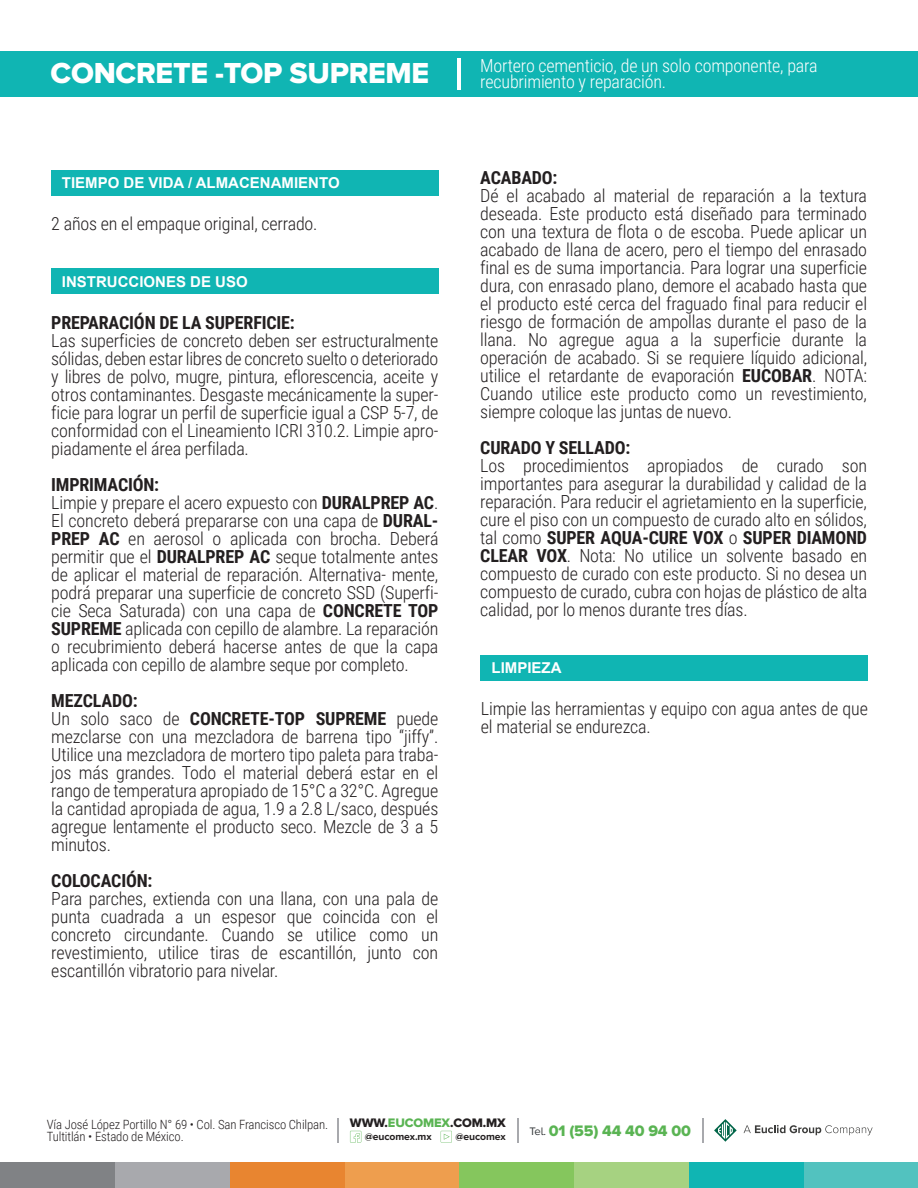
<style>
.page{position:relative;width:918px;height:1188px;background:#fff}
.page>*{position:absolute;margin:0;border:0;box-sizing:border-box;transform-origin:0 0}
.t1{font:30px "Proxima Nova A Extrabld";letter-spacing:-.01em;color:#fff}
.t2{font:300 18px/18px "Roboto Condensed";letter-spacing:-.01em;color:#231f20;text-align:justify}
.t3{font:300 18px/16.5px "Roboto Condensed";letter-spacing:-.01em;color:#fff}
.t4{font:700 18px "Roboto Condensed";letter-spacing:-.01em;color:#231f20}
.t5{font:15.75px "Proxima Nova A Extrabld";letter-spacing:-.01em;color:#5ab453}
.t6{font:700 15px "Arial";color:#fff}
.t7{font:300 12.75px/12.8px "Roboto Condensed";letter-spacing:-.01em;color:#231f20}
.t8{font:12.75px "Proxima Nova A Extrabld";letter-spacing:-.01em;color:#231f20}
.t9{font:700 10.35px "Proxima Nova A";letter-spacing:-.01em;color:#231f20}
.s1{font-weight:700}
.s2{color:#5ab453}
.s3{font-family:"Proxima Nova A";font-size:11.25px;color:#333739}
</style>
<div class="page">
<div style="left:804px;top:1162px;width:114px;height:26px;background:#52c2bf"></div>
<div style="left:689px;top:1162px;width:115px;height:26px;background:#10b5b3"></div>
<div style="left:574px;top:1162px;width:115px;height:26px;background:#a6d281"></div>
<div style="left:459px;top:1162px;width:115px;height:26px;background:#85c65d"></div>
<div style="left:345px;top:1162px;width:114px;height:26px;background:#ee9e4e"></div>
<div style="left:230px;top:1162px;width:115px;height:26px;background:#e88530"></div>
<div style="left:115px;top:1162px;width:115px;height:26px;background:#a8a9ad"></div>
<div style="left:0;top:1162px;width:115px;height:26px;background:#808285"></div>
<svg style="left:714px;top:1119px;width:23px;height:23px"></svg>
<svg style="left:744px;top:1125px;width:129px;height:10px"></svg>
<svg style="left:441px;top:1131px;width:11px;height:12px"></svg>
<svg style="left:350px;top:1131px;width:11px;height:12px"></svg>
<svg style="left:702px;top:1118px;width:1px;height:25px"></svg>
<svg style="left:517px;top:1118px;width:1px;height:25px"></svg>
<hr style="left:337px;top:1118px;width:2px;height:25px;background:#a8a9ad">
<div style="left:0;top:51px;width:918px;height:45px;background:#10b5b3"></div>
<hr style="left:457px;top:58px;width:4px;height:31px;background:#fff">
<div style="left:51px;top:170px;width:387px;height:26px;background:#10b5b3"></div>
<div style="left:51px;top:269px;width:387px;height:25px;background:#10b5b3"></div>
<div style="left:481px;top:655px;width:387px;height:25px;background:#10b5b3"></div>
<h1 class="t1" style="left:51px;top:56px;width:380px">CONCRETE -TOP SUPREME</h1>
<p class="t3" style="left:480px;top:56px;width:339px">Mortero cementicio, de un solo componente, para recubrimiento y reparación.</p>
<p class="t6" style="left:62px;top:172px;width:279px">TIEMPO DE VIDA / ALMACENAMIENTO</p>
<p class="t2" style="left:51px;top:214px;width:268px">2 años en el empaque original, cerrado.</p>
<p class="t6" style="left:62px;top:271px;width:187px">INSTRUCCIONES DE USO</p>
<p class="t4" style="left:51px;top:310px;width:245px">PREPARACIÓN DE LA SUPERFICIE:</p>
<p class="t2" style="left:51px;top:331px;width:389px">Las superficies de concreto deben ser estructuralmente sólidas, deben estar libres de concreto suelto o deteriorado y libres de polvo, mugre, pintura, eflorescencia, aceite y otros contaminantes. Desgaste mecánicamente la super&shy;ficie para lograr un perfil de superficie igual a CSP 5-7, de conformidad con el Lineamiento ICRI 310.2. Limpie apro&shy;piadamente el área perfilada.</p>
<p class="t2" style="left:51px;top:475px;width:389px;text-align:left"><span class="s1">IMPRIMACIÓN:<br></span>Limpie y prepare el acero expuesto con <span class="s1">DURALPREP AC</span>.<br>El concreto deberá prepararse con una capa de <span class="s1">DURAL-PREP AC</span> en aerosol o aplicada con brocha. Deberá permitir que el <span class="s1">DURALPREP AC</span> seque totalmente antes de aplicar el material de reparación. Alternativa- mente, podrá preparar una superficie de concreto SSD (Superfi&shy;cie Seca Saturada) con una capa de <span class="s1">CONCRETE TOP SUPREME</span> aplicada con cepillo de alambre. La reparación o recubrimiento deberá hacerse antes de que la capa aplicada con cepillo de alambre seque por completo.</p>
<p class="t2" style="left:51px;top:691px;width:389px;text-align:left"><span class="s1">MEZCLADO:<br></span>Un solo saco de <span class="s1">CONCRETE-TOP SUPREME</span> puede mezclarse con una mezcladora de barrena tipo “jiffy”.<br>Utilice una mezcladora de mortero tipo paleta para traba&shy;jos más grandes. Todo el material deberá estar en el rango de temperatura apropiado de 15°C a 32°C. Agregue la cantidad apropiada de agua, 1.9 a 2.8 L/saco, después agregue lentamente el producto seco. Mezcle de 3 a 5 minutos.</p>
<p class="t4" style="left:51px;top:868px;width:103px">COLOCACIÓN:</p>
<p class="t2" style="left:51px;top:889px;width:389px">Para parches, extienda con una llana, con una pala de punta cuadrada a un espesor que coincida con el concreto circundante. Cuando se utilice como un revestimiento, utilice tiras de escantillón, junto con escantillón vibratorio para nivelar.</p>
<p class="t4" style="left:480px;top:165px;width:79px">ACABADO:</p>
<p class="t2" style="left:480px;top:186px;width:388px">Dé el acabado al material de reparación a la textura deseada. Este producto está diseñado para terminado con una textura de flota o de escoba. Puede aplicar un acabado de llana de acero, pero el tiempo del enrasado final es de suma importancia. Para lograr una superficie dura, con enrasado plano, demore el acabado hasta que el producto esté cerca del fraguado final para reducir el riesgo de formación de ampollas durante el paso de la llana. No agregue agua a la superficie durante la operación de acabado. Si se requiere líquido adicional, utilice el retardante de evaporación <span class="s1">EUCOBAR</span>. NOTA:<br>Cuando utilice este producto como un revestimiento, siempre coloque las juntas de nuevo.</p>
<p class="t4" style="left:480px;top:435px;width:152px">CURADO Y SELLADO:</p>
<p class="t2" style="left:480px;top:456px;width:388px">Los procedimientos apropiados de curado son importantes para asegurar la durabilidad y calidad de la reparación. Para reducir el agrietamiento en la superficie, cure el piso con un compuesto de curado alto en sólidos, tal como <span class="s1">SUPER AQUA-CURE VOX</span> o <span class="s1">SUPER DIAMOND CLEAR VOX</span>. Nota: No utilice un solvente basado en compuesto de curado con este producto. Si no desea un compuesto de curado, cubra con hojas de plástico de alta calidad, por lo menos durante tres días.</p>
<p class="t6" style="left:492px;top:657px;width:72px">LIMPIEZA</p>
<p class="t2" style="left:481px;top:699px;width:389px">Limpie las herramientas y equipo con agua antes de que el material se endurezca.</p>
<p class="t8" style="left:350px;top:1115px;width:157px">WWW.<span class="s2">EUCOMEX</span>.COM.MX</p>
<p class="t9" style="left:365px;top:1131px;width:68px">@eucomex.mx</p>
<p class="t9" style="left:456px;top:1131px;width:52px">@eucomex</p>
<p class="t7" style="left:47px;top:1117px;width:283px">Vía José López Portillo N° 69 • Col. San Francisco Chilpan.<br>Tultitlán • Estado de México.</p>
<p class="t5" style="left:529px;top:1121px;width:163px"><span class="s3">Tel.</span> 01 (55) 44 40 94 00</p>
</div>
